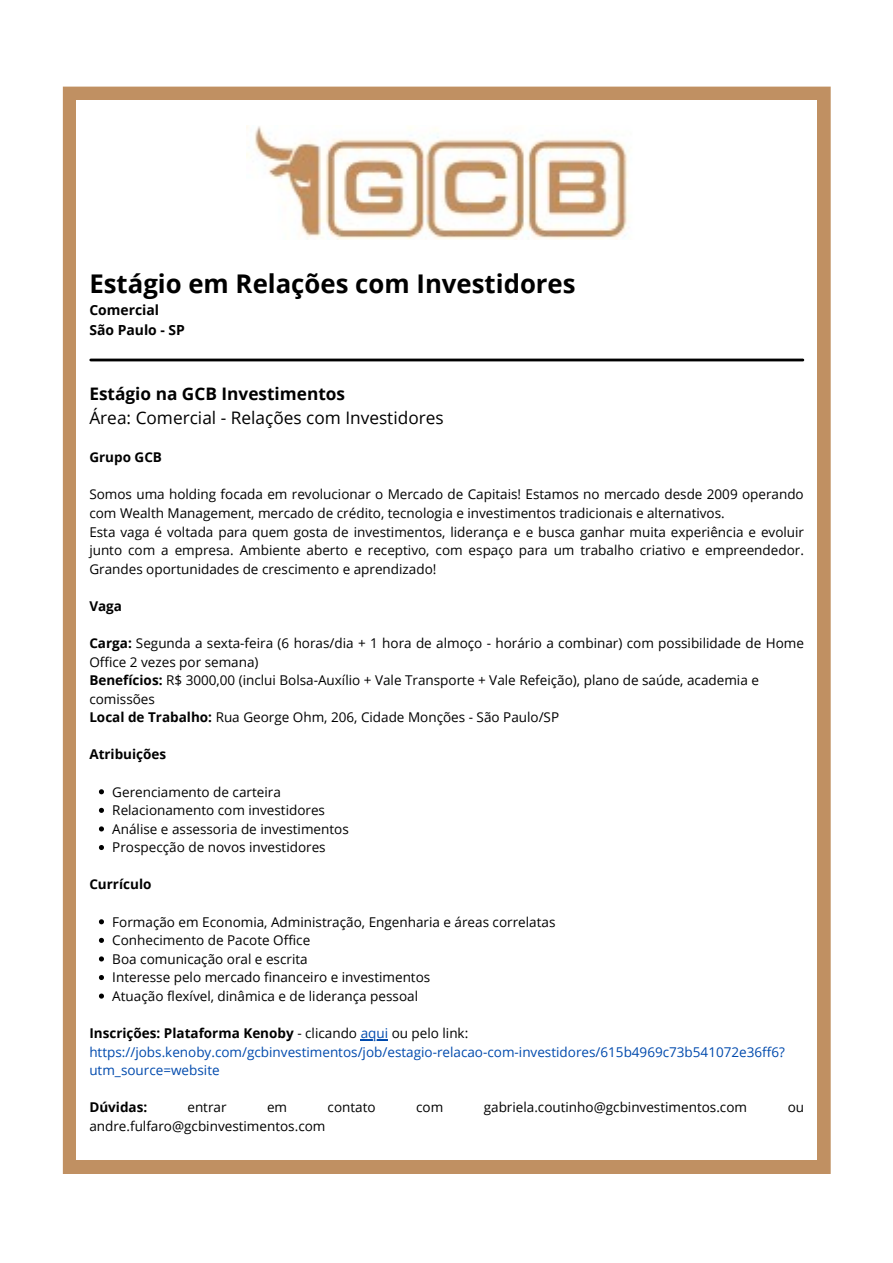
<style>
.page{position:relative;width:893px;height:1263px;background:#fff}
.page>*{position:absolute;margin:0;border:0;box-sizing:border-box;transform-origin:0 0}
.t1{font:700 25.8px "Open Sans";color:#000}
.t2{font:17.25px "Open Sans";color:#000}
.t3{font:700 17.25px "Open Sans";color:#000}
.t4{font:700 13.95px "Open Sans";color:#000}
.t5{font:13.5px/18.6px "Open Sans";color:#000}
.t6{font:13.5px/18.6px "Open Sans";color:#004aad}
.t7{font:700 13.5px "Open Sans";color:#000}
.s1{font-weight:700}
.s2{font-weight:700;color:#000}
.s3{color:#000}
</style>
<div class="page">
<div style="left:63px;top:87px;width:767px;height:1087px;background:#c09062"></div>
<div style="left:77px;top:100px;width:740px;height:1060px;background:#fff"></div>
<img style="left:247px;top:125px;width:381px;height:115px">
<hr style="left:91px;top:359px;width:712px;height:2px;background:#000">
<svg style="left:99px;top:789px;width:5px;height:5px"></svg>
<svg style="left:99px;top:808px;width:5px;height:5px"></svg>
<svg style="left:99px;top:826px;width:5px;height:5px"></svg>
<svg style="left:99px;top:845px;width:5px;height:5px"></svg>
<svg style="left:99px;top:919px;width:5px;height:5px"></svg>
<svg style="left:99px;top:938px;width:5px;height:5px"></svg>
<svg style="left:99px;top:956px;width:5px;height:5px"></svg>
<svg style="left:99px;top:975px;width:5px;height:5px"></svg>
<svg style="left:99px;top:993px;width:5px;height:5px"></svg>
<svg style="left:361px;top:1039px;width:27px;height:1px"></svg>
<p class="t1" style="left:89px;top:265px;width:488px">Estágio em Relações com Investidores</p>
<p class="t4" style="left:89px;top:300px;width:71px">Comercial</p>
<p class="t4" style="left:89px;top:320px;width:97px">São Paulo - SP</p>
<p class="t3" style="left:89px;top:382px;width:257px">Estágio na GCB Investimentos</p>
<p class="t2" style="left:89px;top:406px;width:356px">Área: Comercial - Relações com Investidores</p>
<p class="t7" style="left:89px;top:448px;width:74px">Grupo GCB</p>
<p class="t5" style="left:89px;top:485px;width:716px">Somos uma holding focada em revolucionar o Mercado de Capitais! Estamos no mercado desde 2009 operando com Wealth Management, mercado de crédito, tecnologia e investimentos tradicionais e alternativos.</p>
<p class="t5" style="left:89px;top:522px;width:716px;text-align:justify">Esta vaga é voltada para quem gosta de investimentos, liderança e e busca ganhar muita experiência e evoluir junto com a empresa. Ambiente aberto e receptivo, com espaço para um trabalho criativo e empreendedor.<br>Grandes oportunidades de crescimento e aprendizado!</p>
<p class="t7" style="left:89px;top:596px;width:34px">Vaga</p>
<p class="t5" style="left:89px;top:633px;width:716px"><span class="s1">Carga:</span> Segunda a sexta-feira (6 horas/dia + 1 hora de almoço - horário a combinar) com possibilidade de Home<br>Office 2 vezes por semana)</p>
<p class="t5" style="left:89px;top:671px;width:671px"><span class="s1">Benefícios:</span> R$ 3000,00 (inclui Bolsa-Auxílio + Vale Transporte + Vale Refeição), plano de saúde, academia e comissões</p>
<p class="t5" style="left:89px;top:708px;width:471px"><span class="s1">Local de Trabalho:</span> Rua George Ohm, 206, Cidade Monções - São Paulo/SP</p>
<p class="t7" style="left:89px;top:745px;width:78px">Atribuições</p>
<p class="t5" style="left:112px;top:782px;width:170px">Gerenciamento de carteira</p>
<p class="t5" style="left:112px;top:801px;width:214px">Relacionamento com investidores</p>
<p class="t5" style="left:112px;top:819px;width:238px">Análise e assessoria de investimentos</p>
<p class="t5" style="left:112px;top:838px;width:215px">Prospecção de novos investidores</p>
<p class="t7" style="left:89px;top:875px;width:64px">Currículo</p>
<p class="t5" style="left:112px;top:912px;width:444px">Formação em Economia, Administração, Engenharia e áreas correlatas</p>
<p class="t5" style="left:112px;top:930px;width:199px">Conhecimento de Pacote Office</p>
<p class="t5" style="left:112px;top:949px;width:197px">Boa comunicação oral e escrita</p>
<p class="t5" style="left:112px;top:968px;width:319px">Interesse pelo mercado financeiro e investimentos</p>
<p class="t5" style="left:112px;top:986px;width:307px">Atuação flexível, dinâmica e de liderança pessoal</p>
<p class="t6" style="left:89px;top:1023px;width:697px"><span class="s2">Inscrições: Plataforma Kenoby</span> <span class="s3">- clicando</span> aqui <span class="s3">ou pelo link: </span>https://jobs.kenoby.com/gcbinvestimentos/job/estagio-relacao-com-investidores/615b4969c73b541072e36ff6? utm_source=website</p>
<p class="t7" style="left:89px;top:1098px;width:59px">Dúvidas:</p>
<p class="t5" style="left:187px;top:1098px;width:41px">entrar</p>
<p class="t5" style="left:267px;top:1098px;width:22px">em</p>
<p class="t5" style="left:328px;top:1098px;width:50px">contato</p>
<p class="t5" style="left:416px;top:1098px;width:29px">com</p>
<p class="t5" style="left:484px;top:1098px;width:265px">gabriela.coutinho@gcbinvestimentos.com</p>
<p class="t5" style="left:787px;top:1098px;width:18px">ou</p>
<p class="t5" style="left:89px;top:1116px;width:238px">andre.fulfaro@gcbinvestimentos.com</p>
</div>
